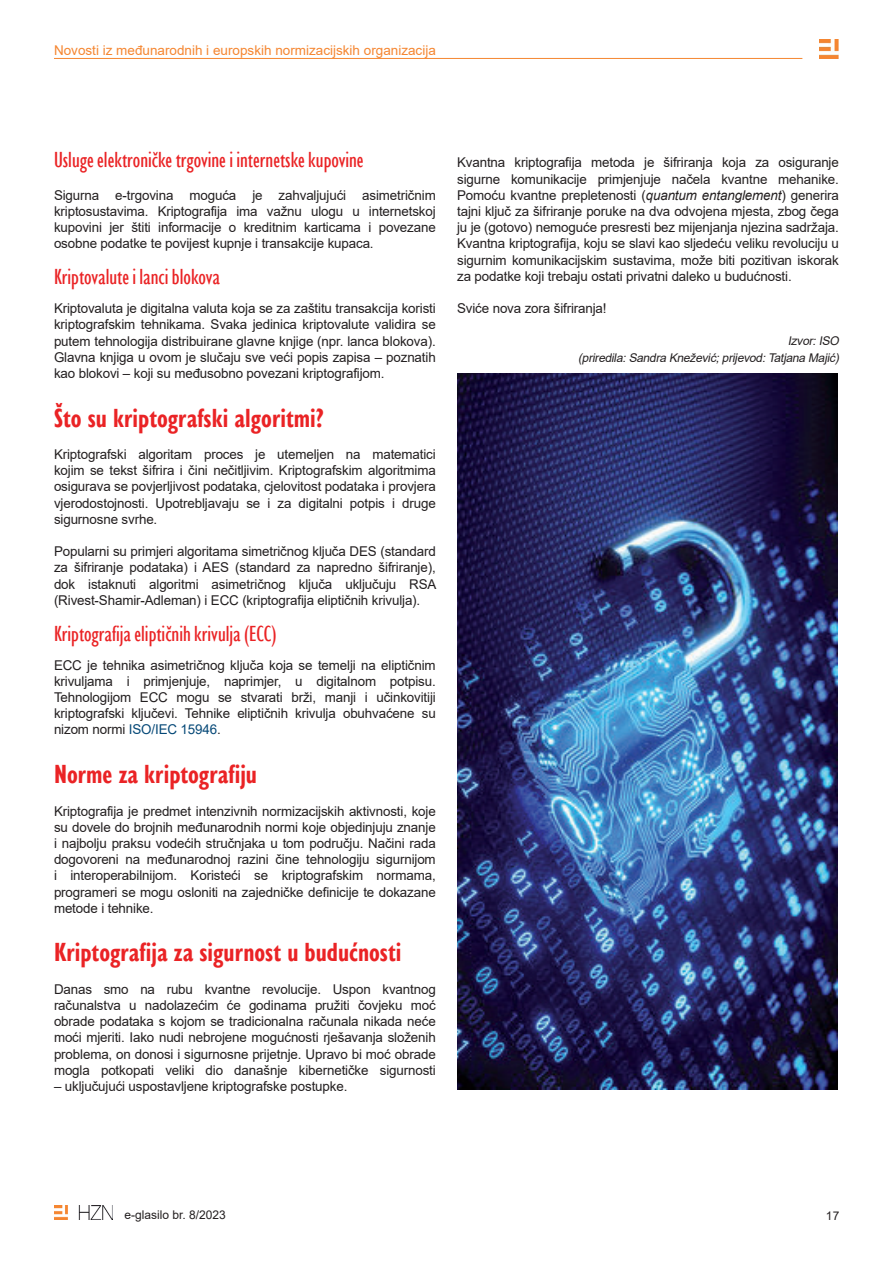
<style>
.page{position:relative;width:893px;height:1263px;background:#fff}
.page>*{position:absolute;margin:0;border:0;box-sizing:border-box;transform-origin:0 0}
.t1{font:700 condensed 27px "Gill Sans Nova";color:#ea2325}
.t2{font:condensed 22.5px "Gill Sans Nova";color:#ea2325}
.t3{font:13.5px/16.2px "Arial";letter-spacing:-.01em;color:#231f20;text-align:justify}
.t4{font:13.5px "Arial";color:#f58631}
.t5{font:italic 12px/16.5px "Arial";color:#231f20;text-align:right}
.t6{font:12px "Arial";color:#231f20}
.s1{color:#054877}
.s2{font-style:italic}
</style>
<div class="page">
<img style="left:819px;top:40px;width:19px;height:19px">
<img style="left:55px;top:1206px;width:57px;height:13px">
<hr style="left:54px;top:58px;width:748px;height:1px;background:#f58630">
<img style="left:457px;top:374px;width:381px;height:716px">
<p class="t4" style="left:54px;top:40px;width:383px">Novosti iz međunarodnih i europskih normizacijskih organizacija</p>
<h2 class="t2" style="left:54px;top:147px;width:311px">Usluge elektroničke trgovine i internetske kupovine</h2>
<p class="t3" style="left:54px;top:187px;width:383px">Sigurna e-trgovina moguća je zahvaljujući asimetričnim kriptosustavima. Kriptografija ima važnu ulogu u internetskoj kupovini jer štiti informacije o kreditnim karticama i povezane osobne podatke te povijest kupnje i transakcije kupaca.</p>
<h2 class="t2" style="left:54px;top:265px;width:168px">Kriptovalute i lanci blokova</h2>
<p class="t3" style="left:54px;top:300px;width:383px">Kriptovaluta je digitalna valuta koja se za zaštitu transakcija koristi kriptografskim tehnikama. Svaka jedinica kriptovalute validira se putem tehnologija distribuirane glavne knjige (npr. lanca blokova).<br>Glavna knjiga u ovom je slučaju sve veći popis zapisa – poznatih kao blokovi – koji su međusobno povezani kriptografijom.</p>
<h1 class="t1" style="left:54px;top:402px;width:271px">Što su kriptografski algoritmi?</h1>
<p class="t3" style="left:54px;top:446px;width:383px">Kriptografski algoritam proces je utemeljen na matematici kojim se tekst šifrira i čini nečitljivim. Kriptografskim algoritmima osigurava se povjerljivost podataka, cjelovitost podataka i provjera vjerodostojnosti. Upotrebljavaju se i za digitalni potpis i druge sigurnosne svrhe.</p>
<p class="t3" style="left:54px;top:543px;width:384px">Popularni su primjeri algoritama simetričnog ključa DES (standard za šifriranje podataka) i AES (standard za napredno šifriranje), dok istaknuti algoritmi asimetričnog ključa uključuju RSA (Rivest-Shamir-Adleman) i ECC (kriptografija eliptičnih krivulja).</p>
<h2 class="t2" style="left:54px;top:621px;width:224px">Kriptografija eliptičnih krivulja (ECC)</h2>
<p class="t3" style="left:54px;top:657px;width:383px">ECC je tehnika asimetričnog ključa koja se temelji na eliptičnim krivuljama i primjenjuje, naprimjer, u digitalnom potpisu.<br>Tehnologijom ECC mogu se stvarati brži, manji i učinkovitiji kriptografski ključevi. Tehnike eliptičnih krivulja obuhvaćene su nizom normi <span class="s1">ISO/IEC 15946</span>.</p>
<h1 class="t1" style="left:54px;top:759px;width:205px">Norme za kriptografiju</h1>
<p class="t3" style="left:54px;top:802px;width:383px">Kriptografija je predmet intenzivnih normizacijskih aktivnosti, koje su dovele do brojnih međunarodnih normi koje objedinjuju znanje i najbolju praksu vodećih stručnjaka u tom području. Načini rada dogovoreni na međunarodnoj razini čine tehnologiju sigurnijom i interoperabilnijom. Koristeći se kriptografskim normama, programeri se mogu osloniti na zajedničke definicije te dokazane metode i tehnike.</p>
<h1 class="t1" style="left:54px;top:937px;width:349px">Kriptografija za sigurnost u budućnosti</h1>
<p class="t3" style="left:54px;top:981px;width:383px">Danas smo na rubu kvantne revolucije. Uspon kvantnog računalstva u nadolazećim će godinama pružiti čovjeku moć obrade podataka s kojom se tradicionalna računala nikada neće moći mjeriti. Iako nudi nebrojene mogućnosti rješavanja složenih problema, on donosi i sigurnosne prijetnje. Upravo bi moć obrade mogla potkopati veliki dio današnje kibernetičke sigurnosti</p>
<p class="t3" style="left:54px;top:1078px;width:295px">– uključujući uspostavljene kriptografske postupke.</p>
<p class="t3" style="left:457px;top:154px;width:383px">Kvantna kriptografija metoda je šifriranja koja za osiguranje sigurne komunikacije primjenjuje načela kvantne mehanike.<br>Pomoću kvantne prepletenosti (<span class="s2">quantum entanglement</span>) generira tajni ključ za šifriranje poruke na dva odvojena mjesta, zbog čega ju je (gotovo) nemoguće presresti bez mijenjanja njezina sadržaja.<br>Kvantna kriptografija, koju se slavi kao sljedeću veliku revoluciju u sigurnim komunikacijskim sustavima, može biti pozitivan iskorak za podatke koji trebaju ostati privatni daleko u budućnosti.</p>
<p class="t3" style="left:457px;top:300px;width:151px">Sviće nova zora šifriranja!</p>
<p class="t5" style="left:578px;top:333px;width:265px">Izvor:ISO<br>(priredila:Sandra Knežević;prijevod:Tatjana Maj ić)</p>
<p class="t6" style="left:125px;top:1206px;width:103px">e-glasilo br. 8/2023</p>
<p class="t6" style="left:826px;top:1207px;width:15px">17</p>
</div>
